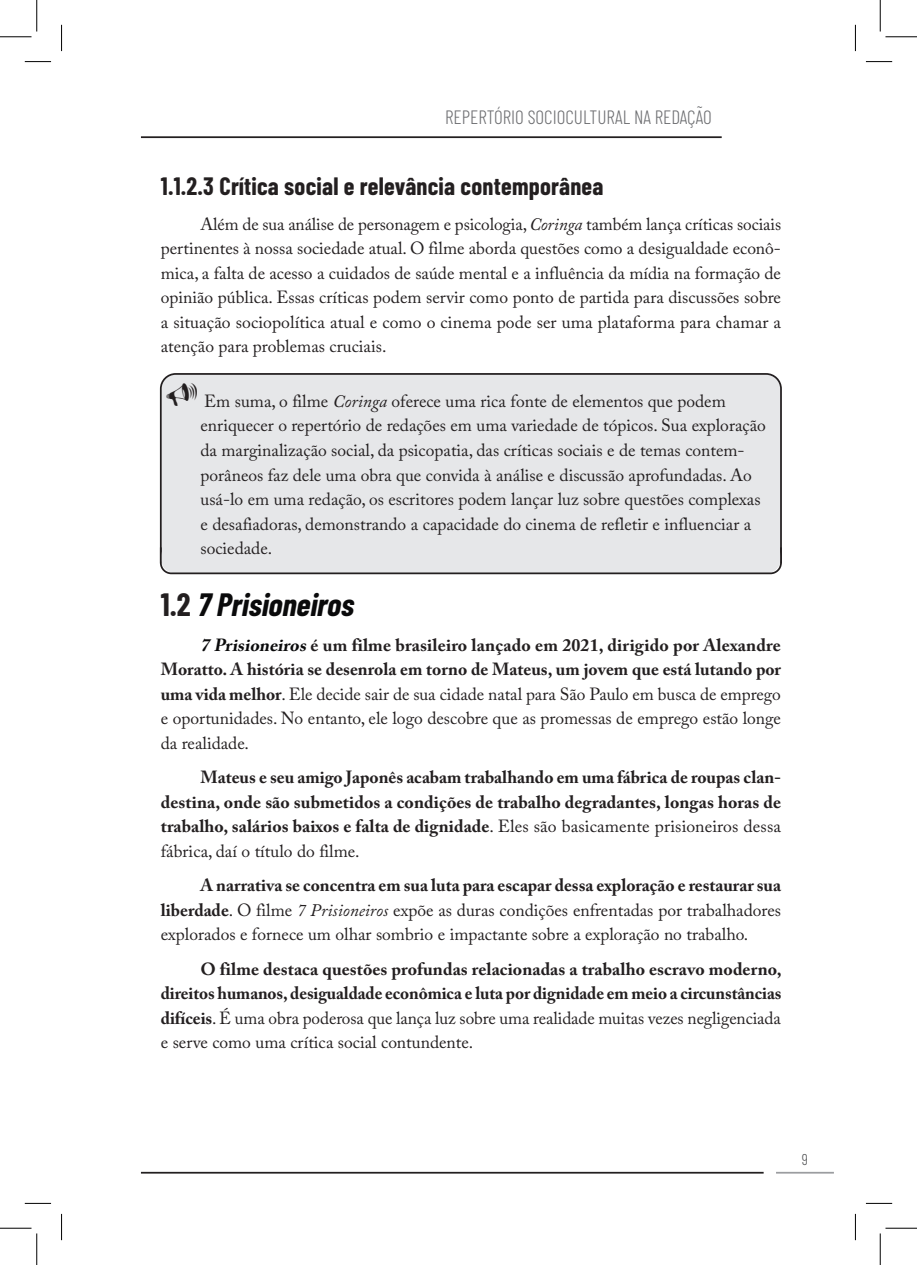
<style>
.page{position:relative;width:917px;height:1265px;background:#fff}
.page>*{position:absolute;margin:0;border:0;box-sizing:border-box;transform-origin:0 0}
.t1{font:italic 700 31.5px "Barlow Condensed";color:#0a0a0b}
.t2{font:700 24.5px "Barlow Condensed";letter-spacing:.01em;color:#231f20}
.t3{font:300 19.25px "Barlow Condensed";color:#6c6d70}
.Parágrafo{font:17.5px/24.5px "Adobe Caslon Pro";color:#231f20;text-align:justify}
.Parágrafo-2{font:700 17.5px/24.5px "Adobe Caslon Pro";color:#231f20;text-align:justify}
.t4{font:300 15.75px "Barlow Condensed";color:#57585a}
.s1{font-style:italic}
.s2{font-style:normal;color:#231f20}
.s3{font-weight:700;font-style:italic;color:#0a0a0b}
.s4{font-weight:700}
.s5{font-weight:400}
</style>
<div class="page">
<hr style="left:776px;top:1171px;width:58px;height:2px;background:#9b9da0">
<hr style="left:141px;top:1171px;width:622px;height:2px;background:#231f20">
<hr style="left:141px;top:136px;width:581px;height:2px;background:#231f20">
<div style="left:159px;top:373px;width:623px;height:172px;background:#e6e7e9"></div>
<div style="left:162px;top:542px;width:618px;height:31px;background:#e6e7e9;border-radius:15px"></div>
<svg style="left:159px;top:545px;width:623px;height:30px"></svg>
<svg style="left:25px;top:61px;width:26px;height:1px"></svg>
<svg style="left:866px;top:61px;width:26px;height:1px"></svg>
<svg style="left:25px;top:1202px;width:26px;height:1px"></svg>
<svg style="left:866px;top:1202px;width:26px;height:1px"></svg>
<svg style="left:61px;top:25px;width:1px;height:26px"></svg>
<svg style="left:61px;top:1213px;width:1px;height:26px"></svg>
<svg style="left:855px;top:25px;width:1px;height:26px"></svg>
<svg style="left:855px;top:1213px;width:1px;height:26px"></svg>
<hr style="left:0;top:36px;width:32px;height:1px;background:#000">
<hr style="left:885px;top:36px;width:32px;height:1px;background:#000">
<hr style="left:0;top:1227px;width:32px;height:1px;background:#000">
<hr style="left:885px;top:1227px;width:32px;height:1px;background:#000">
<hr style="left:36px;top:0;width:1px;height:32px;background:#000">
<hr style="left:36px;top:1233px;width:1px;height:31px;background:#000">
<hr style="left:880px;top:0;width:1px;height:32px;background:#000">
<hr style="left:880px;top:1233px;width:1px;height:31px;background:#000">
<svg style="left:167px;top:382px;width:30px;height:23px"></svg>
<p class="t3" style="left:445px;top:103px;width:268px">REPERTÓRIO SOCIOCULTURAL NA REDAÇÃO</p>
<p class="t2" style="left:161px;top:169px;width:444px">1.1.2.3 Crítica social e relevância contemporânea</p>
<p class="Parágrafo" style="left:161px;top:211px;width:622px;text-indent:40px">Além de sua análise de personagem e psicologia, <span class="s1">Coringa</span> também lança críticas sociais pertinentes à nossa sociedade atual. O filme aborda questões como a desigualdade econô&shy;mica, a falta de acesso a cuidados de saúde mental e a influência da mídia na formação de opinião pública. Essas críticas podem servir como ponto de partida para discussões sobre a situação sociopolítica atual e como o cinema pode ser uma plataforma para chamar a atenção para problemas cruciais.</p>
<p class="Parágrafo" style="left:200px;top:388px;width:567px;text-align:left">Em suma, o filme <span class="s1">Coringa</span> oferece uma rica fonte de elementos que podem enriquecer o repertório de redações em uma variedade de tópicos. Sua exploração da marginalização social, da psicopatia, das críticas sociais e de temas contem&shy;porâneos faz dele uma obra que convida à análise e discussão aprofundadas. Ao usá-lo em uma redação, os escritores podem lançar luz sobre questões complexas e desafiadoras, demonstrando a capacidade do cinema de refletir e influenciar a sociedade.</p>
<p class="t1" style="left:161px;top:582px;width:201px"><span class="s2">1 . 2</span> 7Prisioneiros</p>
<p class="Parágrafo" style="left:161px;top:632px;width:622px;text-indent:40px"><span class="s3">7Prisioneiros</span><span class="s4">é um filme brasileiro lançado em 2021, dirigido por Alexandre Moratto. A história se desenrola em torno de Mateus, um jovem que está lutando por uma vida melhor</span>. Ele decide sair de sua cidade natal para São Paulo em busca de emprego e oportunidades. No entanto, ele logo descobre que as promessas de emprego estão longe da realidade.</p>
<p class="Parágrafo-2" style="left:161px;top:765px;width:622px;text-indent:40px">Mateus e seu amigo Japonês acabam trabalhando em uma fábrica de roupas clan&shy;destina, onde são submetidos a condições de trabalho degradantes, longas horas de trabalho, salários baixos e falta de dignidade<span class="s5">. Eles são basicamente prisioneiros dessa fábrica, daí o título do filme.</span></p>
<p class="Parágrafo" style="left:161px;top:872px;width:622px;text-indent:40px"><span class="s4">A narrativa se concentra em sua luta para escapar dessa exploração e restaurar sua liberdade</span>. O filme <span class="s1">7 Prisioneiros</span> expõe as duras condições enfrentadas por trabalhadores explorados e fornece um olhar sombrio e impactante sobre a exploração no trabalho.</p>
<p class="Parágrafo-2" style="left:161px;top:956px;width:622px;text-indent:40px">O filme destaca questões profundas relacionadas a trabalho escravo moderno, direitos humanos, desigualdade econômica e luta por dignidade em meio a circunstâncias difíceis<span class="s5">. É uma obra poderosa que lança luz sobre uma realidade muitas vezes negligenciada e serve como uma crítica social contundente.</span></p>
<p class="t4" style="left:802px;top:1147px;width:8px">9</p>
</div>
